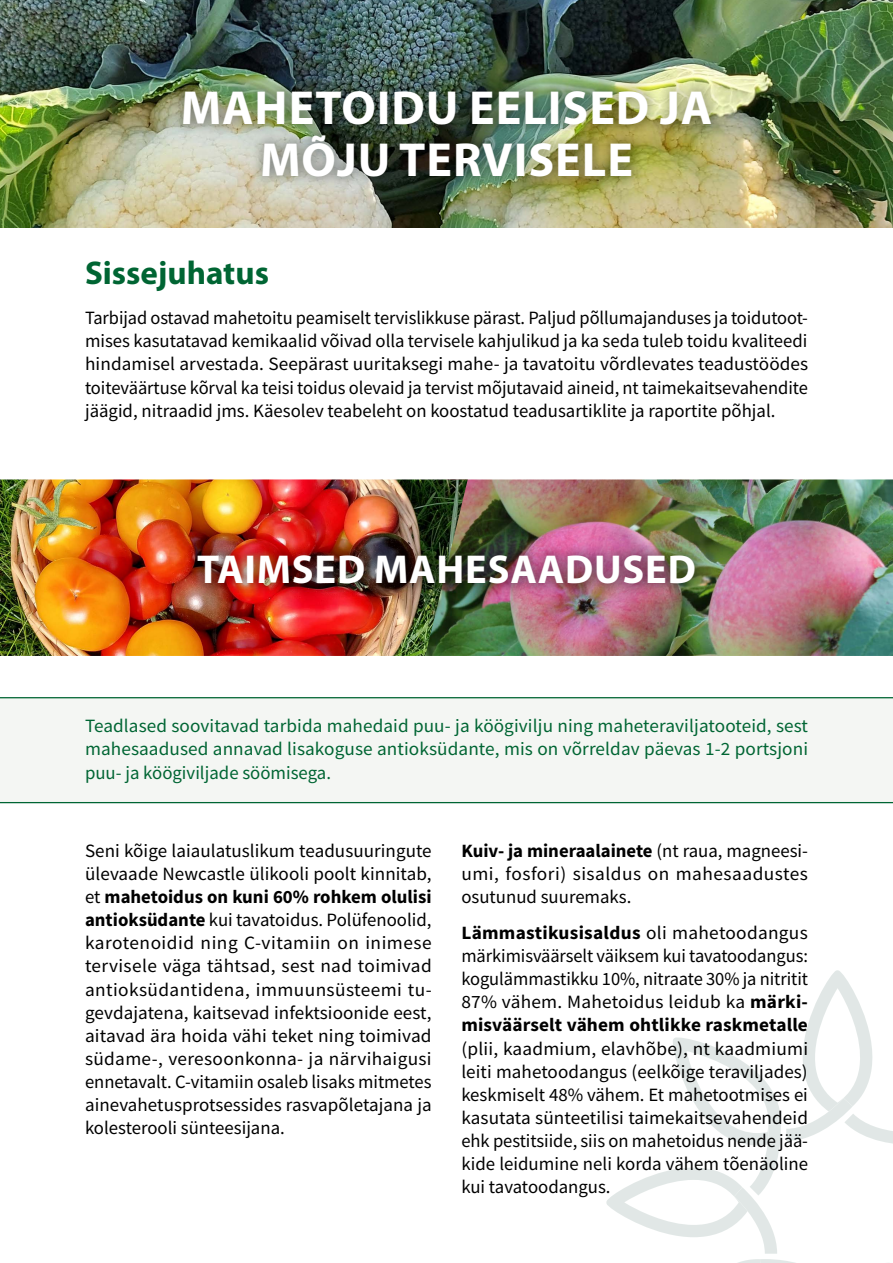
<style>
.page{position:relative;width:893px;height:1263px;background:#fff}
.page>*{position:absolute;margin:0;border:0;box-sizing:border-box;transform-origin:0 0}
.t1{font:700 48px/51.8px "Myriad Pro";letter-spacing:.02em;color:#fff;text-align:center}
.t2{font:700 40.5px "Myriad Pro";letter-spacing:.02em;color:#fff}
.t3{font:700 33px "Myriad Pro";color:#006533}
.t4{font:18.75px/23.1px "Source Sans Pro";color:#000;text-align:justify}
.t5{font:18.75px/23.1px "Source Sans Pro";color:#006533;text-align:justify}
.s1{font-weight:700}
</style>
<div class="page">
<svg style="left:606px;top:970px;width:287px;height:293px"></svg>
<img style="left:468px;top:479px;width:425px;height:177px">
<img style="left:0;top:479px;width:468px;height:177px">
<img style="left:0;top:0;width:893px;height:227px">
<div style="left:0;top:697px;width:893px;height:105px;background:#f4f6f3"></div>
<hr style="left:0;top:697px;width:893px;height:1px;background:#006533">
<hr style="left:0;top:802px;width:893px;height:1px;background:#006533">
<div style="left:184px;top:542px;width:524px;height:55px;background:#000;opacity:.35"></div>
<div style="left:170px;top:78px;width:554px;height:112px;background:#000;opacity:.3"></div>
<h1 class="t1" style="left:181px;top:81px;width:533px">MAHETOIDU EELISED JA<br>MÕJU TERVISELE</h1>
<h3 class="t3" style="left:85px;top:251px;width:185px">Sissejuhatus</h3>
<p class="t4" style="left:85px;top:306px;width:725px">Tarbijad ostavad mahetoitu peamiselt tervislikkuse pärast. Paljud põllumajanduses ja toidutoot&shy;mises kasutatavad kemikaalid võivad olla tervisele kahjulikud ja ka seda tuleb toidu kvaliteedi hindamisel arvestada. Seepärast uuritaksegi mahe- ja tavatoitu võrdlevates teadustöödes toiteväärtuse kõrval ka teisi toidus olevaid ja tervist mõjutavaid aineid, nt taimekaitsevahendite jäägid, nitraadid jms. Käesolev teabeleht on koostatud teadusartiklite ja raportite põhjal.</p>
<h2 class="t2" style="left:197px;top:543px;width:500px">TAIMSED MAHESAADUSED</h2>
<p class="t5" style="left:85px;top:714px;width:725px">Teadlased soovitavad tarbida mahedaid puu- ja köögivilju ning maheteraviljatooteid, sest mahesaadused annavad lisakoguse antioksüdante, mis on võrreldav päevas 1-2 portsjoni puu- ja köögiviljade söömisega.</p>
<p class="t4" style="left:85px;top:839px;width:348px">Seni kõige laiaulatuslikum teadusuuringute ülevaade Newcastle ülikooli poolt kinnitab, et <span class="s1">mahetoidus on kuni 60% rohkem olulisi antioksüdante</span> kui tavatoidus. Polüfenoolid, karotenoidid ning C-vitamiin on inimese tervisele väga tähtsad, sest nad toimivad antioksüdantidena, immuunsüsteemi tu&shy;gevdajatena, kaitsevad infektsioonide eest, aitavad ära hoida vähi teket ning toimivad südame-, veresoonkonna- ja närvihaigusi ennetavalt. C-vitamiin osaleb lisaks mitmetes ainevahetusprotsessides rasvapõletajana ja kolesterooli sünteesijana.</p>
<p class="t4" style="left:461px;top:839px;width:348px"><span class="s1">Kuiv- ja mineraalainete</span> (nt raua, magneesi&shy;umi, fosfori) sisaldus on mahesaadustes osutunud suuremaks.</p>
<p class="t4" style="left:461px;top:921px;width:348px"><span class="s1">Lämmastikusisaldus</span> oli mahetoodangus märkimisväärselt väiksem kui tavatoodangus: kogulämmastikku 10%, nitraate 30% ja nitritit 87% vähem. Mahetoidus leidub ka <span class="s1">märki&shy;misväärselt vähem ohtlikke raskmetalle</span></p>
<p class="t4" style="left:461px;top:1037px;width:348px">(plii, kaadmium, elavhõbe), nt kaadmiumi leiti mahetoodangus (eelkõige teraviljades) keskmiselt 48% vähem. Et mahetootmises ei kasutata sünteetilisi taimekaitsevahendeid ehk pestitsiide, siis on mahetoidus nende jää&shy;kide leidumine neli korda vähem tõenäoline kui tavatoodangus.</p>
</div>
